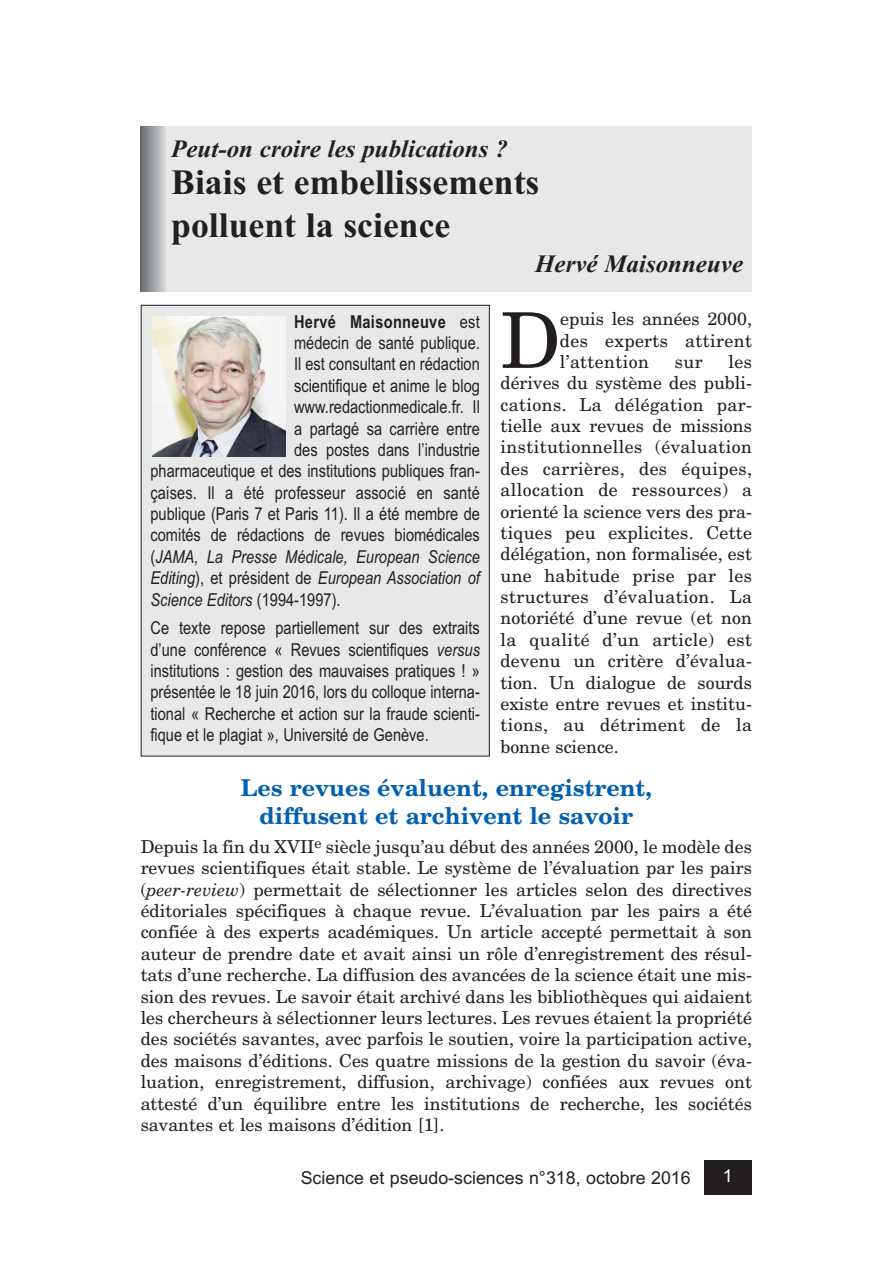
<style>
.page{position:relative;width:893px;height:1263px;background:#fff}
.page>*{position:absolute;margin:0;border:0;box-sizing:border-box;transform-origin:0 0}
.t1{font:76.95px "New Century Schlbk LT Std";color:#231f20}
.t2{font:700 35.7px/42.8px "Times New Roman";color:#231f20}
.t3{font:italic 700 24.9px "Times New Roman";color:#231f20}
.t4{font:700 23.1px/27.8px "New Century Schlbk LT Std";color:#0060af;text-align:center}
.t5{font:17.85px/21.5px "New Century Schlbk LT Std";color:#231f20;text-align:justify}
.t6{font:17.85px/21.5px "Arial Narrow";color:#231f20;text-align:justify}
.t7{font:italic 17.85px "Arial Narrow";color:#231f20}
.t8{font:17.85px "Arial";color:#231f20}
.t9{font:700 17.85px "Arial Narrow";letter-spacing:.02em;color:#231f20}
.t10{font:17.85px "Arial";color:#fff}
.s1{font-weight:400}
.s2{font-style:normal}
.s3{font-style:italic}
</style>
<div class="page">
<div style="left:704px;top:1160px;width:47px;height:35px;background:#231f20"></div>
<div style="left:141px;top:126px;width:611px;height:165px;background:#e7e8e8"></div>
<svg style="left:141px;top:126px;width:25px;height:165px;background:#a0a2a5"></svg>
<div style="left:141px;top:305px;width:348px;height:451px;background:#e7e8e8"></div>
<div style="left:141px;top:305px;width:349px;height:452px;border:1px solid #231f20"></div>
<img style="left:153px;top:317px;width:132px;height:139px">
<h3 class="t3" style="left:171px;top:134px;width:338px">Peut-on croire les publications ?</h3>
<h2 class="t2" style="left:171px;top:165px;width:370px">Biais et embellissements polluent la science</h2>
<h3 class="t3" style="left:535px;top:249px;width:209px">Hervé Maisonneuve</h3>
<h1 class="t1" style="left:500px;top:309px;width:61px">D</h1>
<p class="t5" style="left:560px;top:309px;width:193px">epuis les années 2000, des experts attirent l’attention</p>
<p class="t9" style="left:294px;top:311px;width:187px">Hervé Maisonneuve <span class="s1">est</span></p>
<p class="t6" style="left:294px;top:334px;width:187px">médecin de santé publique.</p>
<p class="t6" style="left:294px;top:355px;width:187px">Il est consultant en rédaction</p>
<p class="t6" style="left:294px;top:377px;width:187px">scientifique et anime le blog</p>
<p class="t6" style="left:294px;top:398px;width:187px">www.redactionmedicale.fr. Il</p>
<p class="t6" style="left:294px;top:419px;width:187px">a partagé sa carrière entre</p>
<p class="t6" style="left:294px;top:441px;width:187px">des postes dans l’industrie</p>
<p class="t6" style="left:150px;top:462px;width:331px">pharmaceutique et des institutions publiques fran-</p>
<p class="t6" style="left:150px;top:483px;width:331px">çaises. Il a été professeur associé en santé</p>
<p class="t6" style="left:150px;top:505px;width:331px">publique (Paris 7 et Paris 11). Il a été membre de</p>
<p class="t6" style="left:150px;top:526px;width:331px">comités de rédactions de revues biomédicales</p>
<p class="t7" style="left:150px;top:550px;width:331px"><span class="s2">(</span>JAMA, La Presse Médicale, European Science</p>
<p class="t7" style="left:150px;top:571px;width:331px">Editing<span class="s2">), et président de</span> European Association of</p>
<p class="t7" style="left:150px;top:593px;width:192px">Science Editors <span class="s2">(1994-1997).</span></p>
<p class="t6" style="left:150px;top:619px;width:331px">Ce texte repose partiellement sur des extraits d’une conférence « Revues scientifiques <span class="s3">versus </span>institutions : gestion des mauvaises pratiques ! » présentée le 18 juin 2016, lors du colloque interna&shy;tional « Recherche et action sur la fraude scienti&shy;fique et le plagiat », Université de Genève.</p>
<p class="t5" style="left:500px;top:352px;width:253px;text-indent:228px">les dérives du système des publi&shy;cations. La délégation par&shy;tielle aux revues de missions institutionnelles (évaluation des carrières, des équipes, allocation de ressources) a orienté la science vers des pra&shy;tiques peu explicites. Cette délégation, non formalisée, est une habitude prise par les structures d’évaluation. La notoriété d’une revue (et non la qualité d’un article) est devenu un critère d’évalua&shy;tion. Un dialogue de sourds existe entre revues et institu&shy;tions, au détriment de la bonne science.</p>
<p class="t4" style="left:241px;top:776px;width:413px">Les revues évaluent, enregistrent, diffusent et archivent le savoir</p>
<p class="t5" style="left:141px;top:837px;width:613px">Depuis la fin du XVII<sup>e</sup> siècle jusqu’au début des années 2000, le modèle des revues scientifiques était stable. Le système de l’évaluation par les pairs (<span class="s3">peer-review</span>) permettait de sélectionner les articles selon des directives éditoriales spécifiques à chaque revue. L’évaluation par les pairs a été confiée à des experts académiques. Un article accepté permettait à son auteur de prendre date et avait ainsi un rôle d’enregistrement des résul&shy;tats d’une recherche. La diffusion des avancées de la science était une mis&shy;sion des revues. Le savoir était archivé dans les bibliothèques qui aidaient les chercheurs à sélectionner leurs lectures. Les revues étaient la propriété des sociétés savantes, avec parfois le soutien, voire la participation active, des maisons d’éditions. Ces quatre missions de la gestion du savoir (éva&shy;luation, enregistrement, diffusion, archivage) confiées aux revues ont attesté d’un équilibre entre les institutions de recherche, les sociétés savantes et les maisons d’édition [1].</p>
<p class="t5" style="left:675px;top:352px;width:29px">sur</p>
<p class="t8" style="left:301px;top:1171px;width:391px">Science et pseudo-sciences n°318, octobre 2016</p>
<p class="t10" style="left:723px;top:1169px;width:11px">1</p>
</div>
